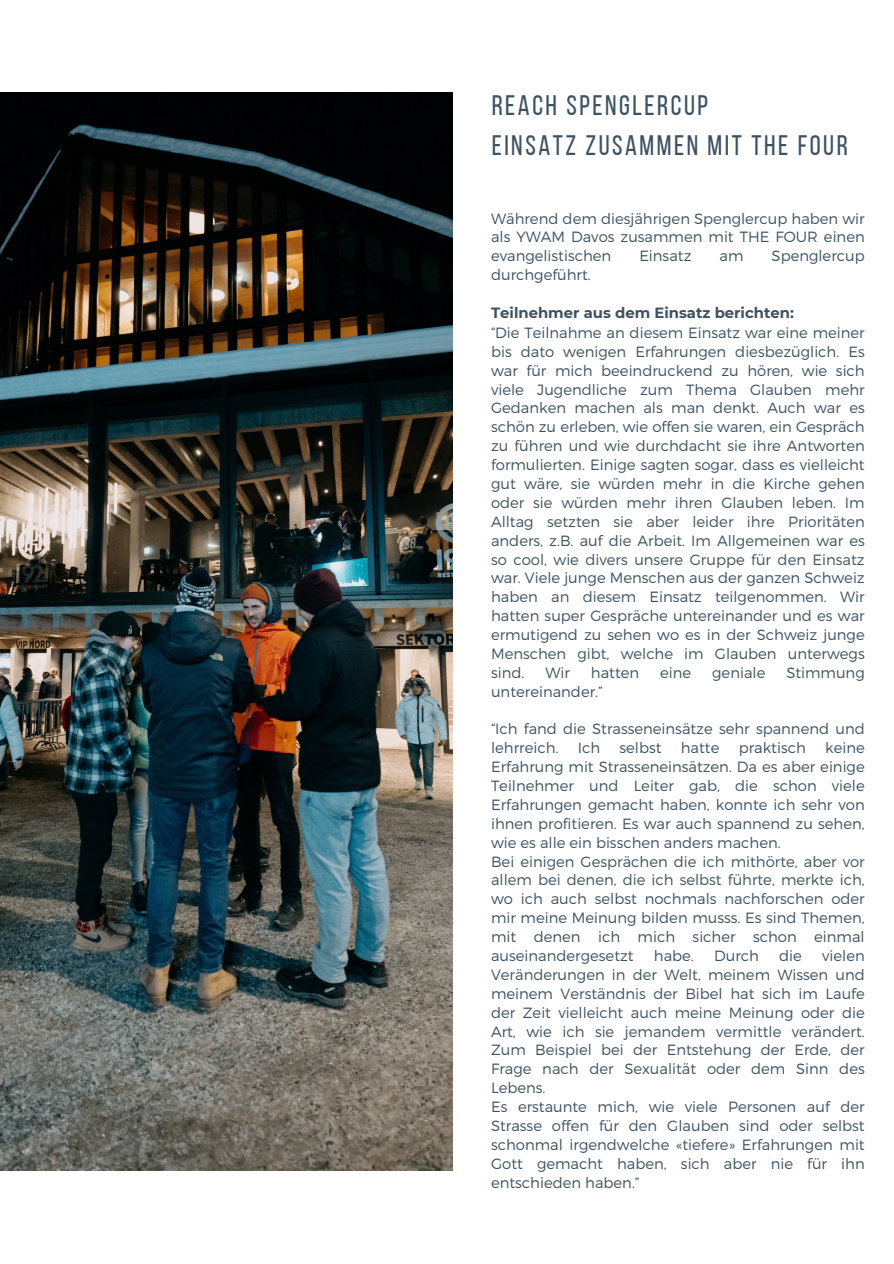
<style>
.page{position:relative;width:894px;height:1264px;background:#fff}
.page>*{position:absolute;margin:0;border:0;box-sizing:border-box;transform-origin:0 0}
.t1{font:28.05px/39.9px "Bebas Neue";letter-spacing:.09em;color:#3d5160}
.t2{font:300 14.85px/18.9px "Montserrat";color:#3d5160;text-align:justify}
.t3{font:700 14.85px "Montserrat";color:#3d5160}
</style>
<div class="page">
<img style="left:0;top:92px;width:452px;height:1078px">
<h1 class="t1" style="left:491px;top:88px;width:357px">REACH SPENGLERCUP<br>EINSATZ ZUSAMMEN MIT THE FOUR</h1>
<p class="t2" style="left:491px;top:208px;width:375px">Während dem diesjährigen Spenglercup haben wir als YWAM Davos zusammen mit THE FOUR einen evangelistischen</p>
<p class="t2" style="left:639px;top:246px;width:54px">Einsatz</p>
<p class="t2" style="left:719px;top:246px;width:25px">am</p>
<p class="t2" style="left:771px;top:246px;width:95px">Spenglercup</p>
<p class="t2" style="left:491px;top:265px;width:101px">durchgeführt.</p>
<p class="t3" style="left:491px;top:303px;width:304px">Teilnehmer aus dem Einsatz berichten:</p>
<p class="t2" style="left:491px;top:322px;width:375px">“Die Teilnahme an diesem Einsatz war eine meiner bis dato wenigen Erfahrungen diesbezüglich. Es war für mich beeindruckend zu hören, wie sich viele Jugendliche zum Thema Glauben mehr Gedanken machen als man denkt. Auch war es schön zu erleben, wie offen sie waren, ein Gespräch zu führen und wie durchdacht sie ihre Antworten formulierten. Einige sagten sogar, dass es vielleicht gut wäre, sie würden mehr in die Kirche gehen oder sie würden mehr ihren Glauben leben. Im Alltag setzten sie aber leider ihre Prioritäten anders, z.B. auf die Arbeit. Im Allgemeinen war es so cool, wie divers unsere Gruppe für den Einsatz war. Viele junge Menschen aus der ganzen Schweiz haben an diesem Einsatz teilgenommen. Wir hatten super Gespräche untereinander und es war ermutigend zu sehen wo es in der Schweiz junge Menschen gibt, welche im Glauben unterwegs sind.</p>
<p class="t2" style="left:545px;top:662px;width:26px">Wir</p>
<p class="t2" style="left:590px;top:662px;width:50px">hatten</p>
<p class="t2" style="left:660px;top:662px;width:33px">eine</p>
<p class="t2" style="left:712px;top:662px;width:55px">geniale</p>
<p class="t2" style="left:786px;top:662px;width:80px">Stimmung</p>
<p class="t2" style="left:491px;top:681px;width:113px">untereinander.”</p>
<p class="t2" style="left:491px;top:719px;width:375px">“Ich fand die Strasseneinsätze sehr spannend und lehrreich.</p>
<p class="t2" style="left:491px;top:737px;width:375px;text-indent:334px">keine Erfahrung mit Strasseneinsätzen. Da es aber einige Teilnehmer und Leiter gab, die schon viele Erfahrungen gemacht haben, konnte ich sehr von ihnen profitieren. Es war auch spannend zu sehen, wie es alle ein bisschen anders machen.</p>
<p class="t2" style="left:491px;top:851px;width:375px">Bei einigen Gesprächen die ich mithörte, aber vor allem bei denen, die ich selbst führte, merkte ich, wo ich auch selbst nochmals nachforschen oder mir meine Meinung bilden musss. Es sind Themen, mit denen ich mich sicher schon einmal auseinandergesetzt</p>
<p class="t2" style="left:577px;top:737px;width:24px">Ich</p>
<p class="t2" style="left:619px;top:737px;width:43px">selbst</p>
<p class="t2" style="left:680px;top:737px;width:40px">hatte</p>
<p class="t2" style="left:738px;top:737px;width:69px">praktisch</p>
<p class="t2" style="left:491px;top:945px;width:375px;text-indent:331px">vielen Veränderungen in der Welt, meinem Wissen und meinem Verständnis der Bibel hat sich im Laufe der Zeit vielleicht auch meine Meinung oder die Art, wie ich sie jemandem vermittle verändert.<br>Zum Beispiel bei der Entstehung der Erde, der Frage nach der Sexualität oder dem Sinn des Lebens.</p>
<p class="t2" style="left:491px;top:1096px;width:375px">Es erstaunte mich, wie viele Personen auf der Strasse offen für den Glauben sind oder selbst schonmal irgendwelche «tiefere» Erfahrungen mit Gott gemacht haben, sich aber nie für ihn entschieden haben.”</p>
<p class="t2" style="left:653px;top:945px;width:41px">habe.</p>
<p class="t2" style="left:714px;top:945px;width:46px">Durch</p>
<p class="t2" style="left:779px;top:945px;width:24px">die</p>
</div>
